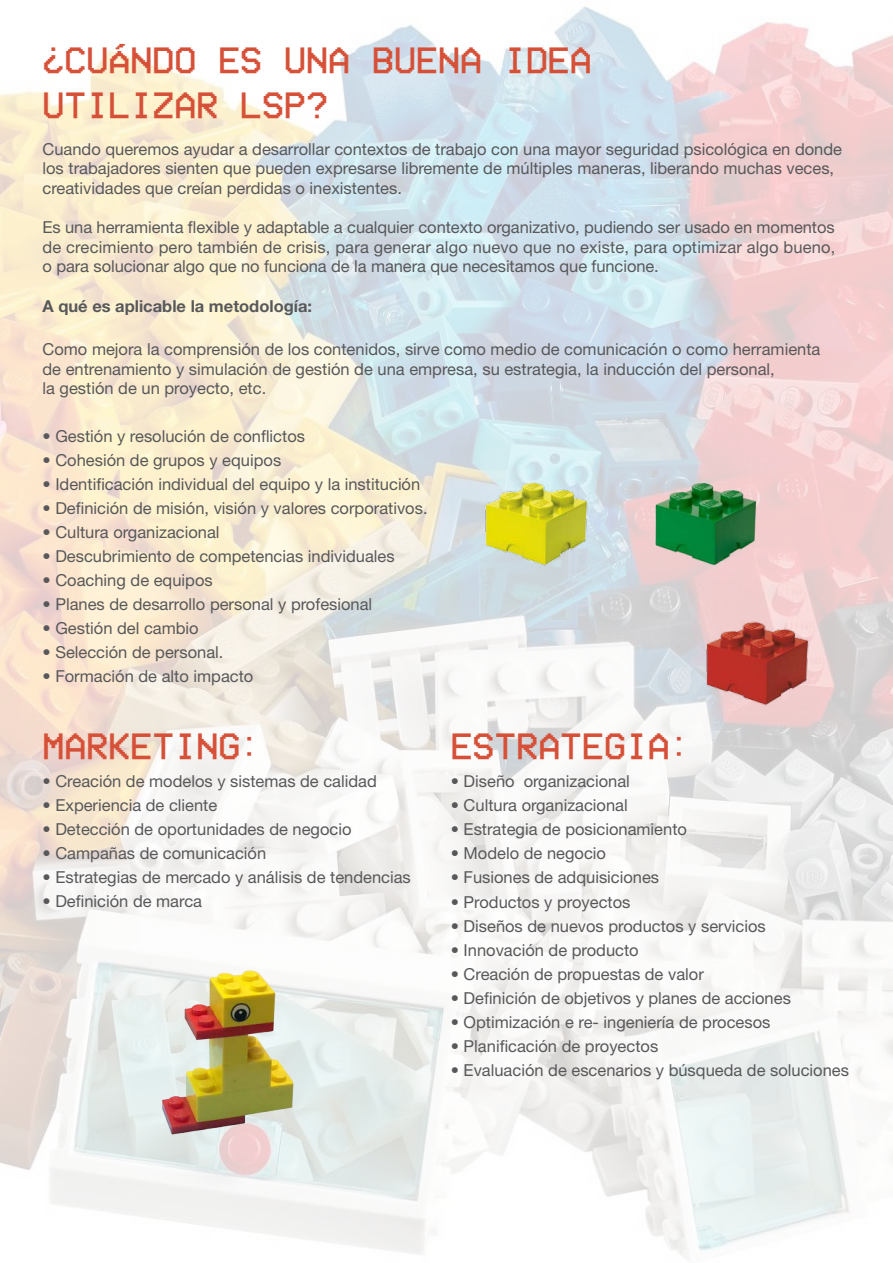
<style>
.page{position:relative;width:893px;height:1263px;background:#fff}
.page>*{position:absolute;margin:0;border:0;box-sizing:border-box;transform-origin:0 0}
.t1{font:37.5px/45px "VCROSD Mono";color:#d65038}
.t2{font:16.5px/19.5px "Helvetica Neue LT Std";color:#58585a}
.t3{font:700 16.5px "Helvetica Neue LT Std";color:#58585a}
.s1{font-weight:700}
</style>
<div class="page">
<img style="left:0;top:7px;width:893px;height:1250px">
<img style="left:147px;top:946px;width:169px;height:204px">
<img style="left:620px;top:442px;width:162px;height:162px">
<img style="left:672px;top:582px;width:162px;height:162px">
<img style="left:451px;top:442px;width:162px;height:162px">
<h1 class="t1" style="left:43px;top:38px;width:551px">¿CUÁNDO ES UNA BUENA IDEA<br>UTILIZAR LSP?</h1>
<p class="t2" style="left:43px;top:139px;width:801px">Cuando queremos ayudar a desarrollar contextos de trabajo con una mayor seguridad psicológica en donde los trabajadores sienten que pueden expresarse libremente de múltiples maneras, liberando muchas veces, creatividades que creían perdidas o inexistentes.</p>
<p class="t2" style="left:43px;top:218px;width:794px;text-align:justify">Es una herramienta flexible y adaptable a cualquier contexto organizativo, pudiendo ser usado en momentos de crecimiento pero también de crisis, para generar algo nuevo que no existe, para optimizar algo bueno, o para solucionar algo que no funciona de la manera que necesitamos que funcione.</p>
<p class="t3" style="left:43px;top:296px;width:271px">A qué es aplicable la metodología:</p>
<p class="t2" style="left:43px;top:339px;width:779px">Como mejora la comprensión de los contenidos, sirve como medio de comunicación o como herramienta de entrenamiento y simulación de gestión de una empresa, su estrategia, la inducción del personal,<br>la gestión de un proyecto, etc.</p>
<p class="t2" style="left:43px;top:426px;width:264px"><span class="s1">•</span> Gestión y resolución de conflictos</p>
<p class="t2" style="left:43px;top:450px;width:240px"><span class="s1">•</span> Cohesión de grupos y equipos</p>
<p class="t2" style="left:43px;top:474px;width:379px"><span class="s1">•</span> Identificación individual del equipo y la institución</p>
<p class="t2" style="left:43px;top:498px;width:387px"><span class="s1">•</span> Definición de misión, visión y valores corporativos.</p>
<p class="t2" style="left:43px;top:522px;width:179px"><span class="s1">•</span> Cultura organizacional</p>
<p class="t2" style="left:43px;top:546px;width:354px"><span class="s1">•</span> Descubrimiento de competencias individuales</p>
<p class="t2" style="left:43px;top:570px;width:172px"><span class="s1">•</span> Coaching de equipos</p>
<p class="t2" style="left:43px;top:594px;width:331px"><span class="s1">•</span> Planes de desarrollo personal y profesional</p>
<p class="t2" style="left:43px;top:618px;width:158px"><span class="s1">•</span> Gestión del cambio</p>
<p class="t2" style="left:43px;top:642px;width:182px"><span class="s1">•</span> Selección de personal.</p>
<p class="t2" style="left:43px;top:666px;width:212px"><span class="s1">•</span> Formación de alto impacto</p>
<h1 class="t1" style="left:43px;top:723px;width:221px">MARKETING:</h1>
<h1 class="t1" style="left:451px;top:723px;width:242px">ESTRATEGIA:</h1>
<p class="t2" style="left:43px;top:771px;width:336px"><span class="s1">•</span> Creación de modelos y sistemas de calidad</p>
<p class="t2" style="left:43px;top:795px;width:176px"><span class="s1">•</span> Experiencia de cliente</p>
<p class="t2" style="left:43px;top:819px;width:310px"><span class="s1">•</span> Detección de oportunidades de negocio</p>
<p class="t2" style="left:43px;top:843px;width:225px"><span class="s1">•</span> Campañas de comunicación</p>
<p class="t2" style="left:43px;top:868px;width:370px"><span class="s1">•</span> Estrategias de mercado y análisis de tendencias</p>
<p class="t2" style="left:43px;top:892px;width:161px"><span class="s1">•</span> Definición de marca</p>
<p class="t2" style="left:451px;top:772px;width:181px"><span class="s1">•</span> Diseño organizacional</p>
<p class="t2" style="left:451px;top:796px;width:179px"><span class="s1">•</span> Cultura organizacional</p>
<p class="t2" style="left:451px;top:820px;width:238px"><span class="s1">•</span> Estrategia de posicionamiento</p>
<p class="t2" style="left:451px;top:844px;width:157px"><span class="s1">•</span> Modelo de negocio</p>
<p class="t2" style="left:451px;top:868px;width:210px"><span class="s1">•</span> Fusiones de adquisiciones</p>
<p class="t2" style="left:451px;top:892px;width:181px"><span class="s1">•</span> Productos y proyectos</p>
<p class="t2" style="left:451px;top:916px;width:317px"><span class="s1">•</span> Diseños de nuevos productos y servicios</p>
<p class="t2" style="left:451px;top:940px;width:189px"><span class="s1">•</span> Innovación de producto</p>
<p class="t2" style="left:451px;top:964px;width:255px"><span class="s1">•</span> Creación de propuestas de valor</p>
<p class="t2" style="left:451px;top:988px;width:342px"><span class="s1">•</span> Definición de objetivos y planes de acciones</p>
<p class="t2" style="left:451px;top:1012px;width:321px"><span class="s1">•</span> Optimización e re- ingeniería de procesos</p>
<p class="t2" style="left:451px;top:1036px;width:209px"><span class="s1">•</span> Planificación de proyectos</p>
<p class="t2" style="left:451px;top:1060px;width:400px"><span class="s1">•</span> Evaluación de escenarios y búsqueda de soluciones</p>
</div>
